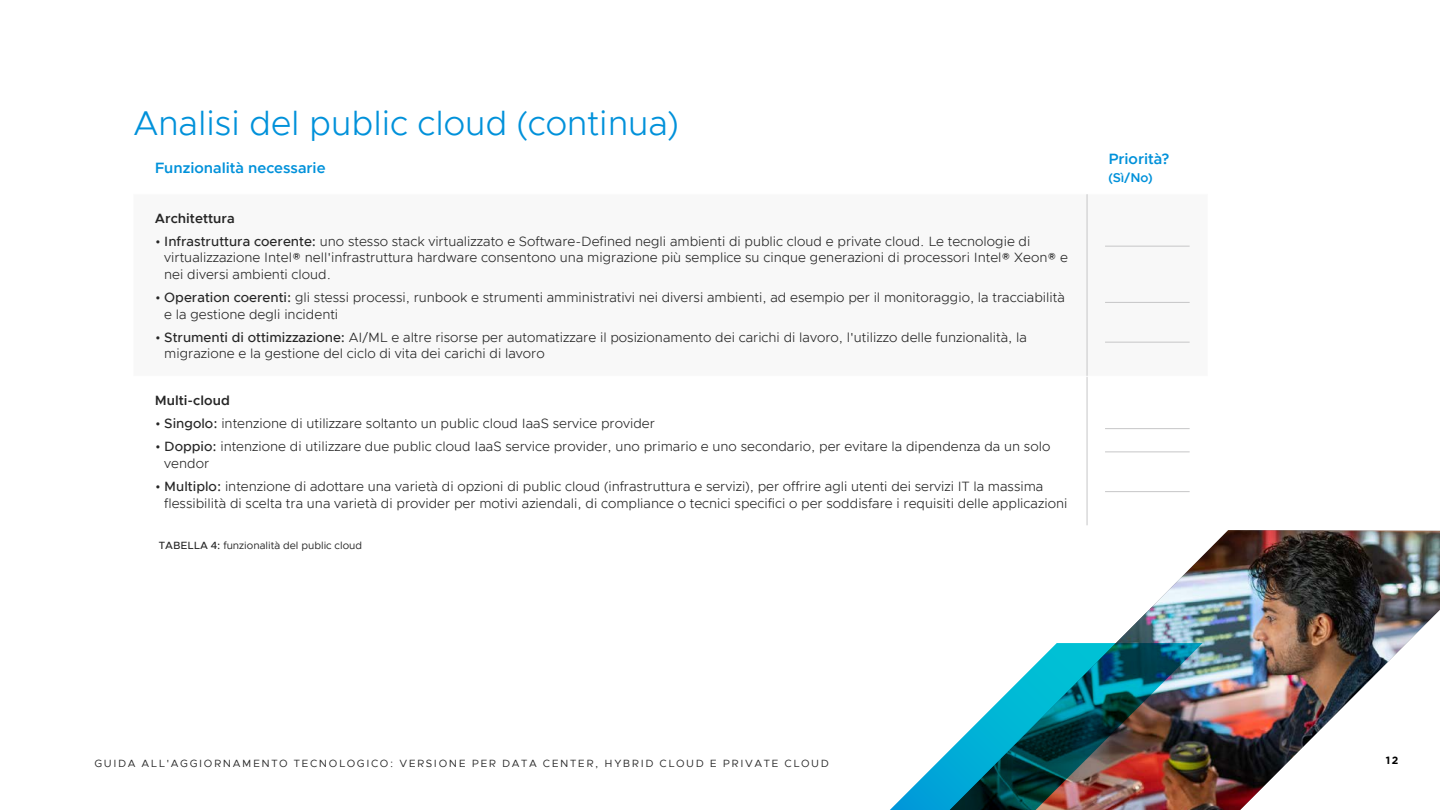
<style>
.page{position:relative;width:1440px;height:810px;background:#fff}
.page>*{position:absolute;margin:0;border:0;box-sizing:border-box;transform-origin:0 0}
.t1{font:300 34.5px "Metropolis";color:#0091da}
.t2{font:600 15px "Metropolis";color:#0091da}
.t3{font:300 13.5px/16.5px "Metropolis";color:#262626}
.t4{font:600 13.5px "Metropolis";color:#262626}
.t5{font:600 12.75px "Metropolis";color:#0091da}
.t6{font:10.5px "Metropolis";letter-spacing:.15em;color:#262626}
.t7{font:10.5px "Metropolis";color:#262626}
.t8{font:700 10.5px "Gotham";color:#000}
.s1{font-weight:500}
</style>
<div class="page">
<img style="left:1116px;top:530px;width:324px;height:280px">
<img style="left:890px;top:643px;width:313px;height:167px">
<hr style="left:1087px;top:194px;width:1px;height:182px;background:#c6c6c7">
<hr style="left:1087px;top:377px;width:1px;height:148px;background:#c6c6c7">
<hr style="left:1105px;top:246px;width:85px;height:1px;background:#c6c6c7">
<hr style="left:1105px;top:302px;width:85px;height:1px;background:#c6c6c7">
<hr style="left:1105px;top:342px;width:85px;height:1px;background:#c6c6c7">
<hr style="left:1105px;top:428px;width:85px;height:1px;background:#c6c6c7">
<hr style="left:1105px;top:452px;width:85px;height:1px;background:#c6c6c7">
<hr style="left:1105px;top:491px;width:85px;height:1px;background:#c6c6c7">
<h1 class="t1" style="left:134px;top:102px;width:547px">Analisi del public cloud (continua)</h1>
<p class="t2" style="left:155px;top:158px;width:172px">Funzionalità necessarie</p>
<p class="t4" style="left:155px;top:209px;width:82px">Architettura</p>
<p class="t3" style="left:164px;top:233px;width:905px;text-indent:-9px">• <span class="s1">Infrastruttura coerente:</span> uno stesso stack virtualizzato e Software-Defined negli ambienti di public cloud e private cloud. Le tecnologie di virtualizzazione Intel® nell'infrastruttura hardware consentono una migrazione più semplice su cinque generazioni di processori Intel® Xeon® e nei diversi ambienti cloud.</p>
<p class="t3" style="left:164px;top:289px;width:902px;text-indent:-9px">• <span class="s1">Operation coerenti:</span> gli stessi processi, runbook e strumenti amministrativi nei diversi ambienti, ad esempio per il monitoraggio, la tracciabilità e la gestione degli incidenti</p>
<p class="t3" style="left:164px;top:329px;width:864px;text-indent:-9px">• <span class="s1">Strumenti di ottimizzazione:</span> AI/ML e altre risorse per automatizzare il posizionamento dei carichi di lavoro, l'utilizzo delle funzionalità, la migrazione e la gestione del ciclo di vita dei carichi di lavoro</p>
<p class="t4" style="left:155px;top:392px;width:77px">Multi-cloud</p>
<p class="t3" style="left:155px;top:415px;width:501px">• <span class="s1">Singolo:</span> intenzione di utilizzare soltanto un public cloud IaaS service provider</p>
<p class="t3" style="left:164px;top:439px;width:888px;text-indent:-9px">• <span class="s1">Doppio:</span> intenzione di utilizzare due public cloud IaaS service provider, uno primario e uno secondario, per evitare la dipendenza da un solo vendor</p>
<p class="t3" style="left:164px;top:478px;width:905px;text-indent:-9px">• <span class="s1">Multiplo:</span> intenzione di adottare una varietà di opzioni di public cloud (infrastruttura e servizi), per offrire agli utenti dei servizi IT la massima flessibilità di scelta tra una varietà di provider per motivi aziendali, di compliance o tecnici specifici o per soddisfare i requisiti delle applicazioni</p>
<p class="t7" style="left:159px;top:538px;width:205px"><span class="s1">TABELLA 4:</span> funzionalità del public cloud</p>
<p class="t2" style="left:1108px;top:149px;width:63px">Priorità?</p>
<p class="t5" style="left:1108px;top:170px;width:46px">(Sì/No)</p>
<p class="t6" style="left:95px;top:757px;width:736px">GUIDA ALL'AGGIORNAMENTO TECNOLOGICO: VERSIONE PER DATA CENTER, HYBRID CLOUD E PRIVATE CLOUD</p>
<p class="t8" style="left:1386px;top:754px;width:14px">12</p>
</div>
